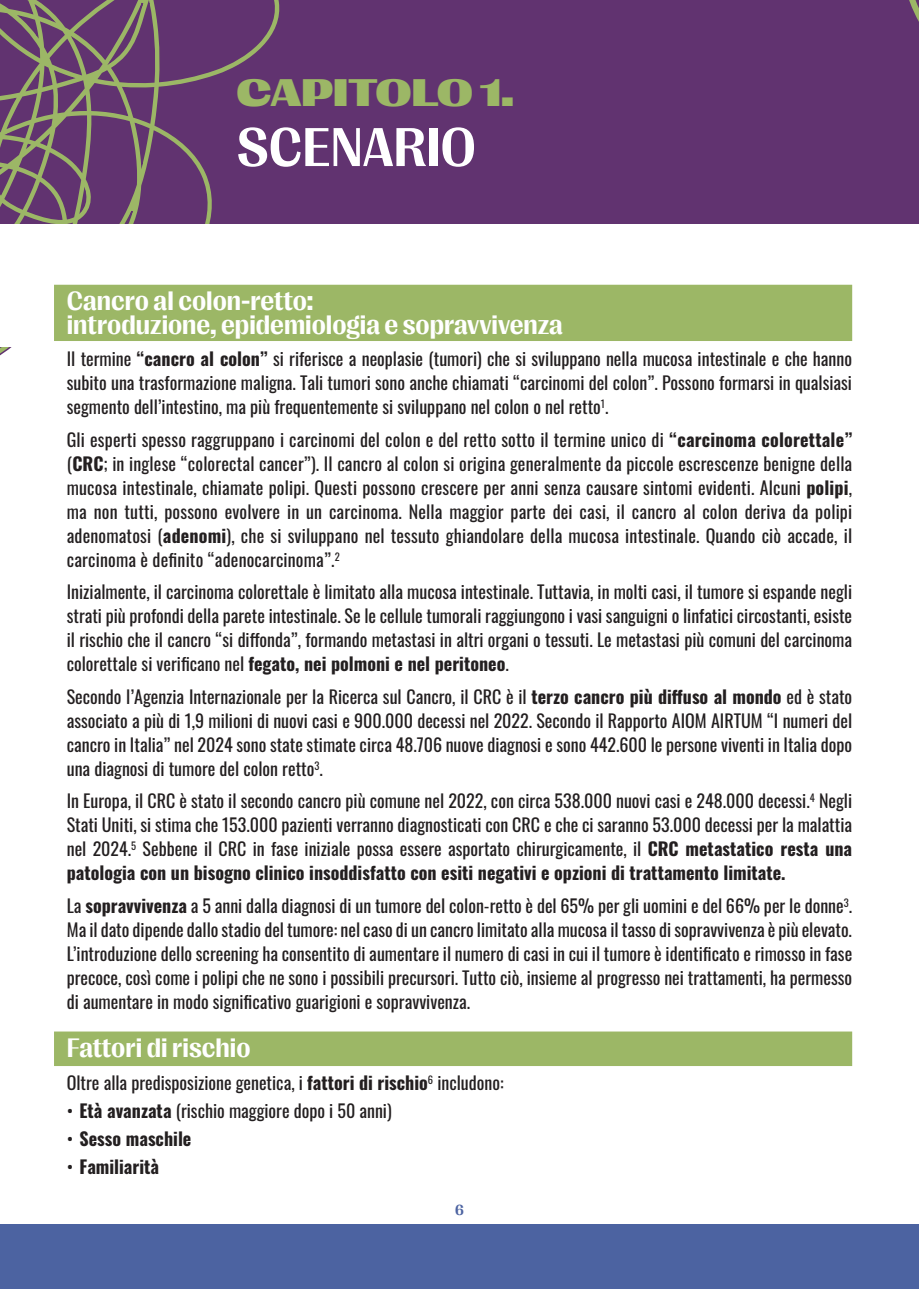
<style>
.page{position:relative;width:919px;height:1289px;background:#fff}
.page>*{position:absolute;margin:0;border:0;box-sizing:border-box;transform-origin:0 0}
.t1{font:700 55.5px "PP Right Gothic";color:#fff}
.t2{font:900 39px "PP Right Gothic Spatial";color:#9cb766}
.ST_2_RIGHE{font:700 27px "PP Right Gothic";color:#fff}
.ST{font:700 27px "PP Right Gothic";color:#fff}
.t3{font:18px/24px "Oswald";color:#231f20;text-align:justify}
.t4{font:700 18px "Oswald";color:#231f20}
.t5{font:700 15px "PP Right Gothic";color:#4c63a1}
.s1{font-weight:700}
.s2{font-weight:400}
</style>
<div class="page">
<div style="left:0;top:0;width:918px;height:225px;background:#613370"></div>
<svg style="left:0;top:0;width:280px;height:356px"></svg>
<svg style="left:909px;top:0;width:9px;height:20px"></svg>
<div style="left:0;top:1224px;width:918px;height:64px;background:#4c63a1"></div>
<div style="left:0;top:224px;width:918px;height:123px;background:#fff"></div>
<div style="left:54px;top:285px;width:798px;height:56px;background:#9cb766"></div>
<div style="left:54px;top:1031px;width:798px;height:35px;background:#9cb766"></div>
<p class="t2" style="left:236px;top:71px;width:279px">CAPITOLO 1.</p>
<p class="t1" style="left:236px;top:117px;width:241px">SCENARIO</p>
<p class="ST" style="left:67px;top:285px;width:248px">Cancro al colon-retto:</p>
<p class="ST_2_RIGHE" style="left:67px;top:309px;width:497px">introduzione, epidemiologia e sopravvivenza</p>
<p class="t3" style="left:67px;top:345px;width:786px">Il termine <span class="s1">“cancro al colon”</span> si riferisce a neoplasie (tumori) che si sviluppano nella mucosa intestinale e che hanno subito una trasformazione maligna. Tali tumori sono anche chiamati “carcinomi del colon”. Possono formarsi in qualsiasi segmento dell’intestino, ma più frequentemente si sviluppano nel colon o nel retto<sup>1</sup>.</p>
<p class="t3" style="left:67px;top:425px;width:787px">Gli esperti spesso raggruppano i carcinomi del colon e del retto sotto il termine unico di <span class="s1">“carcinoma colorettale” </span>(<span class="s1">CRC</span>; in inglese “colorectal cancer”). Il cancro al colon si origina generalmente da piccole escrescenze benigne della mucosa intestinale, chiamate polipi. Questi possono crescere per anni senza causare sintomi evidenti. Alcuni <span class="s1">polipi</span>, ma non tutti, possono evolvere in un carcinoma. Nella maggior parte dei casi, il cancro al colon deriva da polipi adenomatosi (<span class="s1">adenomi</span>), che si sviluppano nel tessuto ghiandolare della mucosa intestinale. Quando ciò accade, il carcinoma è definito “adenocarcinoma”.<sup>2</sup></p>
<p class="t3" style="left:67px;top:578px;width:786px">Inizialmente, il carcinoma colorettale è limitato alla mucosa intestinale. Tuttavia, in molti casi, il tumore si espande negli strati più profondi della parete intestinale. Se le cellule tumorali raggiungono i vasi sanguigni o linfatici circostanti, esiste il rischio che il cancro “si diffonda”, formando metastasi in altri organi o tessuti. Le metastasi più comuni del carcinoma colorettale si verificano nel <span class="s1">fegato, nei polmoni e nel peritoneo</span>.</p>
<p class="t3" style="left:67px;top:682px;width:786px">Secondo l’Agenzia Internazionale per la Ricerca sul Cancro, il CRC è il <span class="s1">terzo cancro più diffuso al mondo</span> ed è stato associato a più di 1,9 milioni di nuovi casi e 900.000 decessi nel 2022. Secondo il Rapporto AIOM AIRTUM “I numeri del cancro in Italia” nel 2024 sono state stimate circa 48.706 nuove diagnosi e sono 442.600 le persone viventi in Italia dopo una diagnosi di tumore del colon retto<sup>3</sup>.</p>
<p class="t3" style="left:67px;top:787px;width:786px">In Europa, il CRC è stato il secondo cancro più comune nel 2022, con circa 538.000 nuovi casi e 248.000 decessi.<sup>4</sup> Negli Stati Uniti, si stima che 153.000 pazienti verranno diagnosticati con CRC e che ci saranno 53.000 decessi per la malattia nel 2024.<sup>5</sup> Sebbene il CRC in fase iniziale possa essere asportato chirurgicamente, il <span class="s1">CRC metastatico resta una patologia con un bisogno clinico insoddisfatto con esiti negativi e opzioni di trattamento limitate.</span></p>
<p class="t3" style="left:67px;top:891px;width:787px">La <span class="s1">sopravvivenza</span> a 5 anni dalla diagnosi di un tumore del colon-retto è del 65% per gli uomini e del 66% per le donne<sup>3</sup>.<br>Ma il dato dipende dallo stadio del tumore: nel caso di un cancro limitato alla mucosa il tasso di sopravvivenza è più elevato.<br>L’introduzione dello screening ha consentito di aumentare il numero di casi in cui il tumore è identificato e rimosso in fase precoce, così come i polipi che ne sono i possibili precursori. Tutto ciò, insieme al progresso nei trattamenti, ha permesso di aumentare in modo significativo guarigioni e sopravvivenza.</p>
<p class="ST" style="left:67px;top:1032px;width:185px">Fattori di rischio</p>
<p class="t3" style="left:67px;top:1068px;width:438px">Oltre alla predisposizione genetica, i <span class="s1">fattori di rischio</span><sup>6</sup> includono:</p>
<p class="t3" style="left:67px;top:1096px;width:326px">• <span class="s1">Età avanzata</span> (rischio maggiore dopo i 50 anni)</p>
<p class="t4" style="left:67px;top:1129px;width:126px"><span class="s2">•</span> Sesso maschile</p>
<p class="t4" style="left:67px;top:1157px;width:94px"><span class="s2">•</span> Familiarità</p>
<p class="t5" style="left:455px;top:1201px;width:10px">6</p>
</div>
